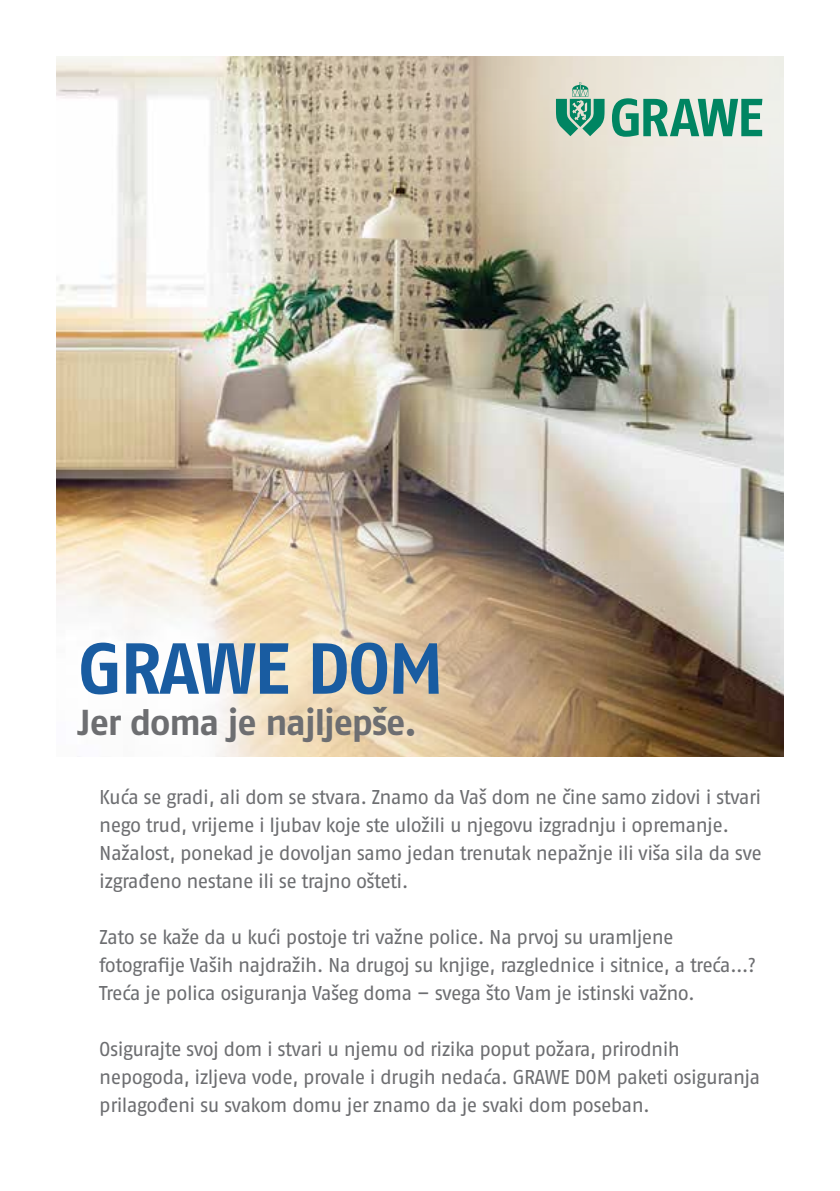
<style>
.page{position:relative;width:840px;height:1191px;background:#fff}
.page>*{position:absolute;margin:0;border:0;box-sizing:border-box;transform-origin:0 0}
.t1{font:700 72px "Fago Pro";letter-spacing:-.03em;color:#195ca1}
.t2{font:700 36px "Fago Pro";letter-spacing:-.03em;color:#6d6e71}
.t3{font:20px/28px "Fago Pro";letter-spacing:-.035em;color:#6d6e71}
</style>
<div class="page">
<img style="left:57px;top:56px;width:725px;height:701px">
<img style="left:56px;top:447px;width:626px;height:310px">
<svg style="left:337px;top:56px;width:447px;height:242px;background:#cfc7b6"></svg>
<svg style="left:611px;top:98px;width:151px;height:39px;background:#6ab29b"></svg>
<svg style="left:555px;top:82px;width:49px;height:54px;background:#79b49c"></svg>
<h1 class="t1" style="left:77px;top:625px;width:368px">GRAWE DOM</h1>
<h2 class="t2" style="left:77px;top:701px;width:341px">Jer doma je najljepše.</h2>
<p class="t3" style="left:99px;top:782px;width:663px">Kuća se gradi, ali dom se stvara. Znamo da Vaš dom ne čine samo zidovi i stvari nego trud, vrijeme i ljubav koje ste uložili u njegovu izgradnju i opremanje.<br>Nažalost, ponekad je dovoljan samo jedan trenutak nepažnje ili viša sila da sve izgrađeno nestane ili se trajno ošteti.</p>
<p class="t3" style="left:99px;top:922px;width:658px">Zato se kaže da u kući postoje tri važne police. Na prvoj su uramljene fotografije Vaših najdražih. Na drugoj su knjige, razglednice i sitnice, a treća…?<br>Treća je polica osiguranja Vašeg doma – svega što Vam je istinski važno.</p>
<p class="t3" style="left:99px;top:1034px;width:662px">Osigurajte svoj dom i stvari u njemu od rizika poput požara, prirodnih nepogoda, izljeva vode, provale i drugih nedaća. GRAWE DOM paketi osiguranja prilagođeni su svakom domu jer znamo da je svaki dom poseban.</p>
</div>
